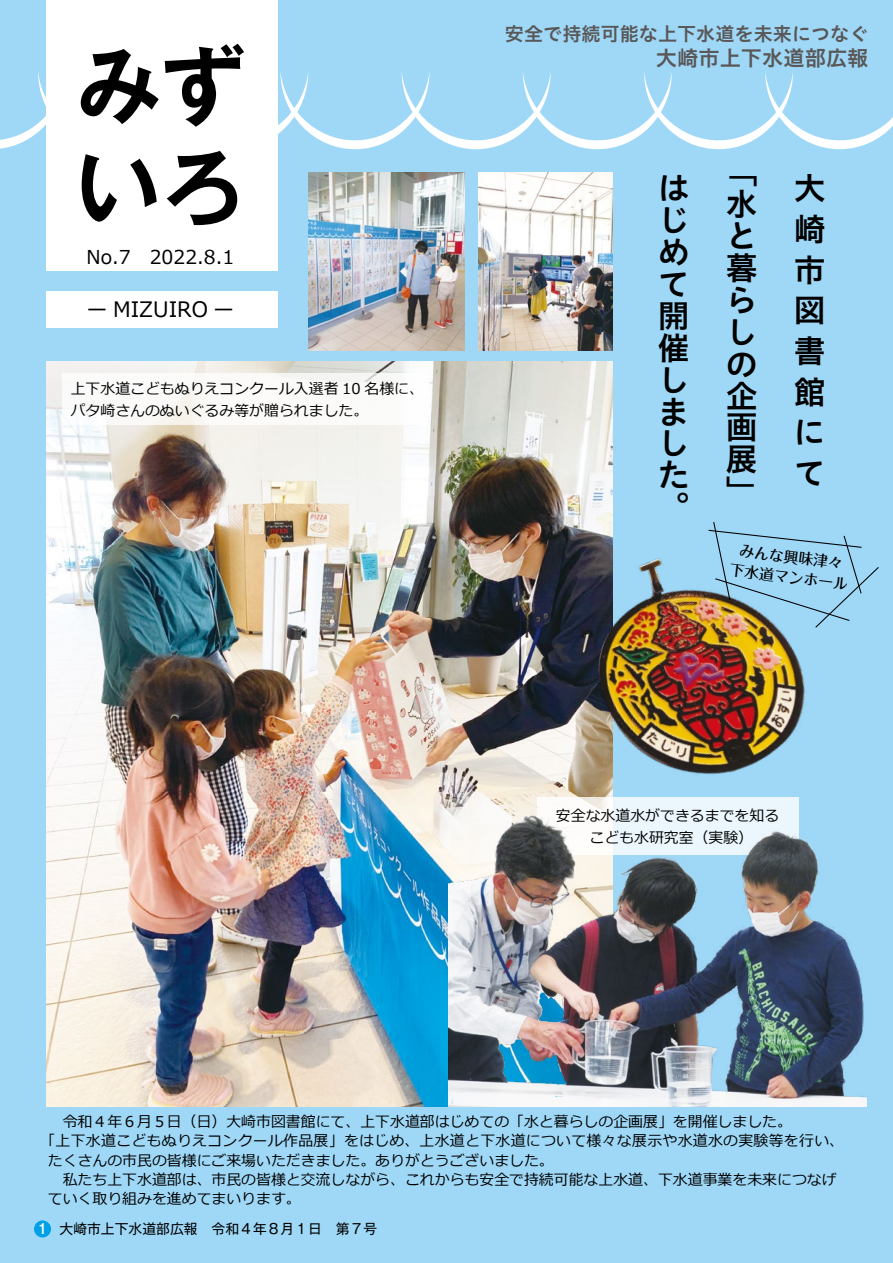
<style>
.page{position:relative;width:893px;height:1263px;background:#9fd8f7}
.page>*{position:absolute;margin:0;border:0;box-sizing:border-box;transform-origin:0 0}
.t1{font:700 85.05px/102px "Gothic MB101 Pro De";color:#000}
.t2{font:31.95px/32px "Hiragino UD Sans Std W6";color:#000;text-align:justify}
.t3{font:21.3px "Hiragino UD Sans Std W6";color:#595757}
.t4{font:21.3px "Meiryo";color:#000}
.t5{font:19.2px "Hiragino UD Sans Std W6";color:#595757}
.t6{font:19.2px "Meiryo";color:#000}
.t7{font:14.85px/22.4px "Meiryo";color:#000}
.t8{font:14.85px "Meiryo";letter-spacing:.02em;color:#000}
.t9{font:500 14.85px/20.2px "Folk Pro";color:#000;text-align:center}
.t10{font:13.8px "Gothic MB101 Pro";color:#000}
.t11{font:500 13.8px "Gothic MB101 Pro";color:#fff}
</style>
<div class="page">
<svg style="left:0;top:71px;width:893px;height:78px"></svg>
<div style="left:46px;top:0;width:231px;height:271px;background:#fff"></div>
<div style="left:46px;top:291px;width:231px;height:37px;background:#fff"></div>
<div style="left:34px;top:1220px;width:17px;height:17px;background:#00a0e9;border-radius:50%"></div>
<img style="left:308px;top:172px;width:157px;height:179px">
<img style="left:478px;top:172px;width:134px;height:179px">
<img style="left:47px;top:361px;width:565px;height:746px">
<div style="left:62px;top:374px;width:366px;height:51px;background:#fff"></div>
<img style="left:553px;top:519px;width:252px;height:274px">
<img style="left:449px;top:793px;width:417px;height:314px">
<svg style="left:707px;top:521px;width:172px;height:108px"></svg>
<h1 class="t1" style="left:75px;top:25px;width:172px">みずいろ</h1>
<p class="t6" style="left:150px;top:244px;width:86px">2022.8.1</p>
<p class="t6" style="left:87px;top:244px;width:45px">No.7</p>
<h3 class="t4" style="left:87px;top:295px;width:150px">ー MIZUIRO ー</h3>
<p class="t7" style="left:71px;top:378px;width:355px">上下水道こどもぬりえコンクール入選者 10 名様に、パタ崎さんのぬいぐるみ等が贈られました。</p>
<p class="t5" style="left:505px;top:19px;width:365px">安全で持続可能な上下水道を未来につなぐ</p>
<h3 class="t3" style="left:656px;top:42px;width:214px">大崎市上下水道部広報</h3>
<h2 class="t2" style="left:658px;top:171px;width:32px">はじめて開催しました</h2>
<h2 class="t2" style="left:658px;top:489px;width:32px">。</h2>
<h2 class="t2" style="left:726px;top:155px;width:32px">「</h2>
<h2 class="t2" style="left:726px;top:186px;width:32px;text-align:left">水と暮らしの企画展</h2>
<h2 class="t2" style="left:726px;top:473px;width:30px">「</h2>
<h2 class="t2" style="left:794px;top:166px;width:32px;line-height:40.7px">大崎市図書館にて</h2>
<p class="t9" style="left:734px;top:538px;width:121px;rotate:7deg">みんな興味津々下水道マンホール</p>
<p class="t7" style="left:556px;top:805px;width:225px">安全な水道水ができるまでを知る</p>
<p class="t7" style="left:589px;top:827px;width:165px">こども水研究室（実験）</p>
<p class="t7" style="left:48px;top:1111px;width:746px">　令和４年６月５日（日）大崎市図書館にて、上下水道部はじめての「水と暮らしの企画展」を開催しました。</p>
<p class="t8" style="left:40px;top:1130px;width:805px">「上下水道こどもぬりえコンクール作品展」をはじめ、上水道と下水道について様々な展示や水道水の実験等を行い、</p>
<p class="t7" style="left:48px;top:1150px;width:507px">たくさんの市民の皆様にご来場いただきました。ありがとうございました。</p>
<p class="t7" style="left:48px;top:1169px;width:790px">　私たち上下水道部は、市民の皆様と交流しながら、これからも安全で持続可能な上水道、下水道事業を未来につなげ</p>
<p class="t7" style="left:48px;top:1188px;width:254px">ていく取り組みを進めてまいります。</p>
<p class="t11" style="left:37px;top:1217px;width:12px">1</p>
<p class="t10" style="left:60px;top:1217px;width:319px">大崎市上下水道部広報　令和４年８月１日　第７号</p>
</div>
